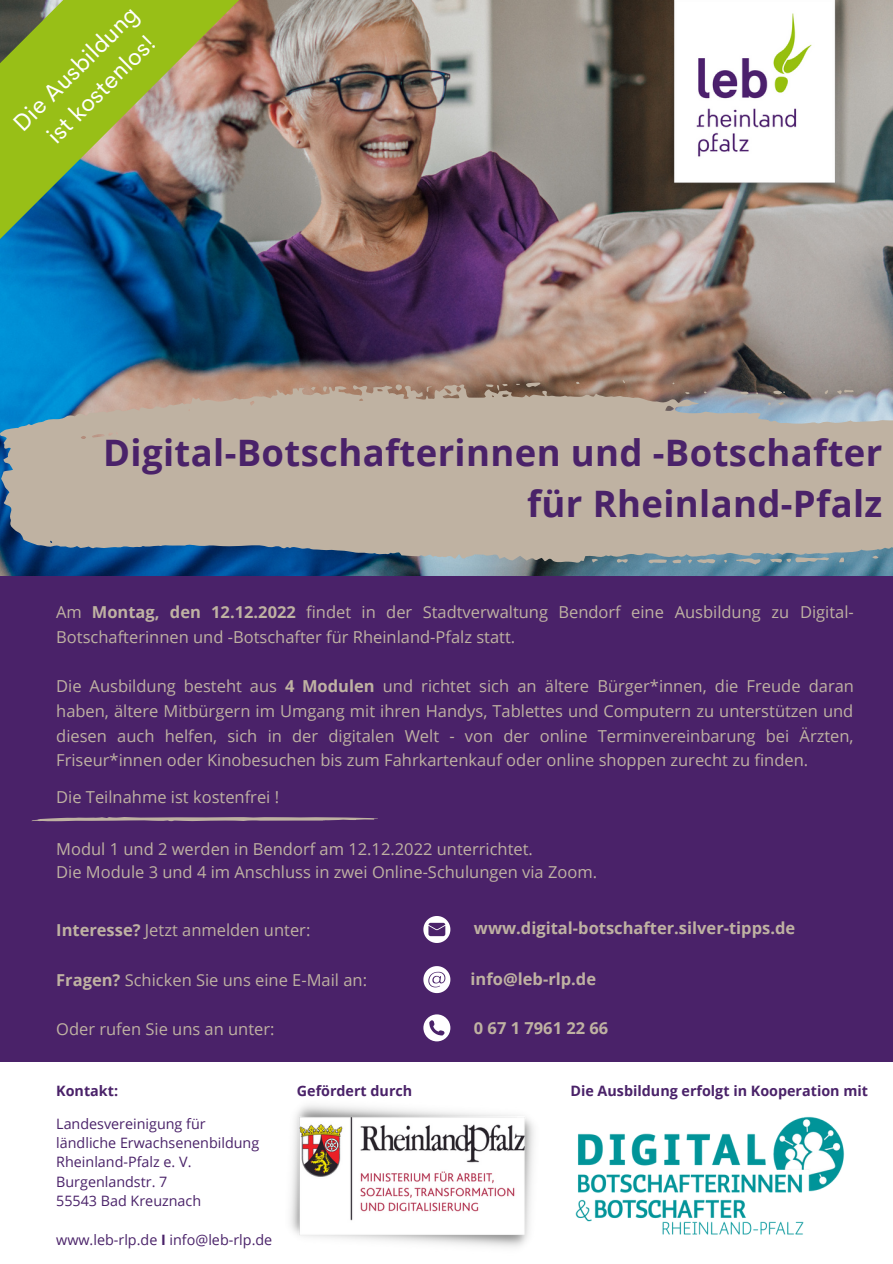
<style>
.page{position:relative;width:893px;height:1264px;background:#fff}
.page>*{position:absolute;margin:0;border:0;box-sizing:border-box;transform-origin:0 0}
.t1{font:700 36.45px/50.6px "Open Sans";letter-spacing:.01em;color:#4a2269;text-align:right}
.t2{font:24px/32.5px "Cerebri Sans";color:#fff;text-align:center}
.t3{font:16.5px/24.8px "Open Sans";color:#bfb2a2}
.t4{font:700 16.5px "Open Sans";color:#bfb2a2}
.t5{font:14.25px/19.4px "Open Sans";color:#4a2269}
.t6{font:700 14.25px "Open Sans";color:#4a2269}
.s1{font-weight:700}
</style>
<div class="page">
<div style="left:0;top:0;width:892px;height:1262px;background:#4a2269"></div>
<img style="left:0;top:0;width:892px;height:576px">
<div style="left:0;top:1062px;width:892px;height:200px;background:#fff"></div>
<img style="left:654px;top:0;width:200px;height:203px">
<img style="left:0;top:0;width:341px;height:315px">
<img style="left:290px;top:1105px;width:244px;height:142px">
<img style="left:575px;top:1116px;width:270px;height:119px">
<svg style="left:32px;top:817px;width:346px;height:4px"></svg>
<svg style="left:423px;top:916px;width:27px;height:27px"></svg>
<svg style="left:423px;top:1014px;width:27px;height:27px"></svg>
<svg style="left:423px;top:966px;width:27px;height:27px"></svg>
<svg style="left:0;top:380px;width:892px;height:184px;background:#aba69e"></svg>
<h2 class="t2" style="left:5px;top:115px;width:167px;rotate:-45deg">Die Ausbildung ist kostenlos!</h2>
<h1 class="t1" style="left:103px;top:426px;width:780px">Digital-Botschafterinnen und -Botschafter für Rheinland-Pfalz</h1>
<p class="t3" style="left:56px;top:599px;width:799px">Am <span class="s1">Montag, den 12.12.2022</span> findet in der Stadtverwaltung Bendorf eine Ausbildung zu Digital-<br>Botschafterinnen und -Botschafter für Rheinland-Pfalz statt.</p>
<p class="t3" style="left:56px;top:673px;width:799px;text-align:justify">Die Ausbildung besteht aus <span class="s1">4 Modulen</span> und richtet sich an ältere Bürger*innen, die Freude daran haben, ältere Mitbürgern im Umgang mit ihren Handys, Tablettes und Computern zu unterstützen und diesen auch helfen, sich in der digitalen Welt - von der online Terminvereinbarung bei Ärzten, Friseur*innen oder Kinobesuchen bis zum Fahrkartenkauf oder online shoppen zurecht zu finden.</p>
<p class="t3" style="left:56px;top:784px;width:224px">Die Teilnahme ist kostenfrei !</p>
<p class="t3" style="left:56px;top:837px;width:542px;line-height:22.5px">Modul 1 und 2 werden in Bendorf am 12.12.2022 unterrichtet.<br>Die Module 3 und 4 im Anschluss in zwei Online-Schulungen via Zoom.</p>
<p class="t3" style="left:56px;top:917px;width:256px"><span class="s1">Interesse?</span> Jetzt anmelden unter:</p>
<p class="t3" style="left:56px;top:967px;width:312px"><span class="s1">Fragen?</span> Schicken Sie uns eine E-Mail an:</p>
<p class="t3" style="left:56px;top:1015px;width:220px">Oder rufen Sie uns an unter:</p>
<p class="t4" style="left:474px;top:916px;width:323px">www.digital-botschafter.silver-tipps.de</p>
<p class="t4" style="left:470px;top:967px;width:127px">info@leb-rlp.de</p>
<p class="t4" style="left:474px;top:1016px;width:136px">0 67 1 7961 22 66</p>
<p class="t6" style="left:56px;top:1080px;width:63px">Kontakt:</p>
<p class="t5" style="left:56px;top:1113px;width:204px">Landesvereinigung für ländliche Erwachsenenbildung<br>Rheinland-Pfalz e. V.<br>Burgenlandstr. 7<br>55543 Bad Kreuznach</p>
<p class="t5" style="left:56px;top:1229px;width:217px">www.leb-rlp.de <span class="s1">I</span> info@leb-rlp.de</p>
<p class="t6" style="left:297px;top:1080px;width:117px">Gefördert durch</p>
<p class="t6" style="left:570px;top:1080px;width:299px">Die Ausbildung erfolgt in Kooperation mit</p>
</div>
